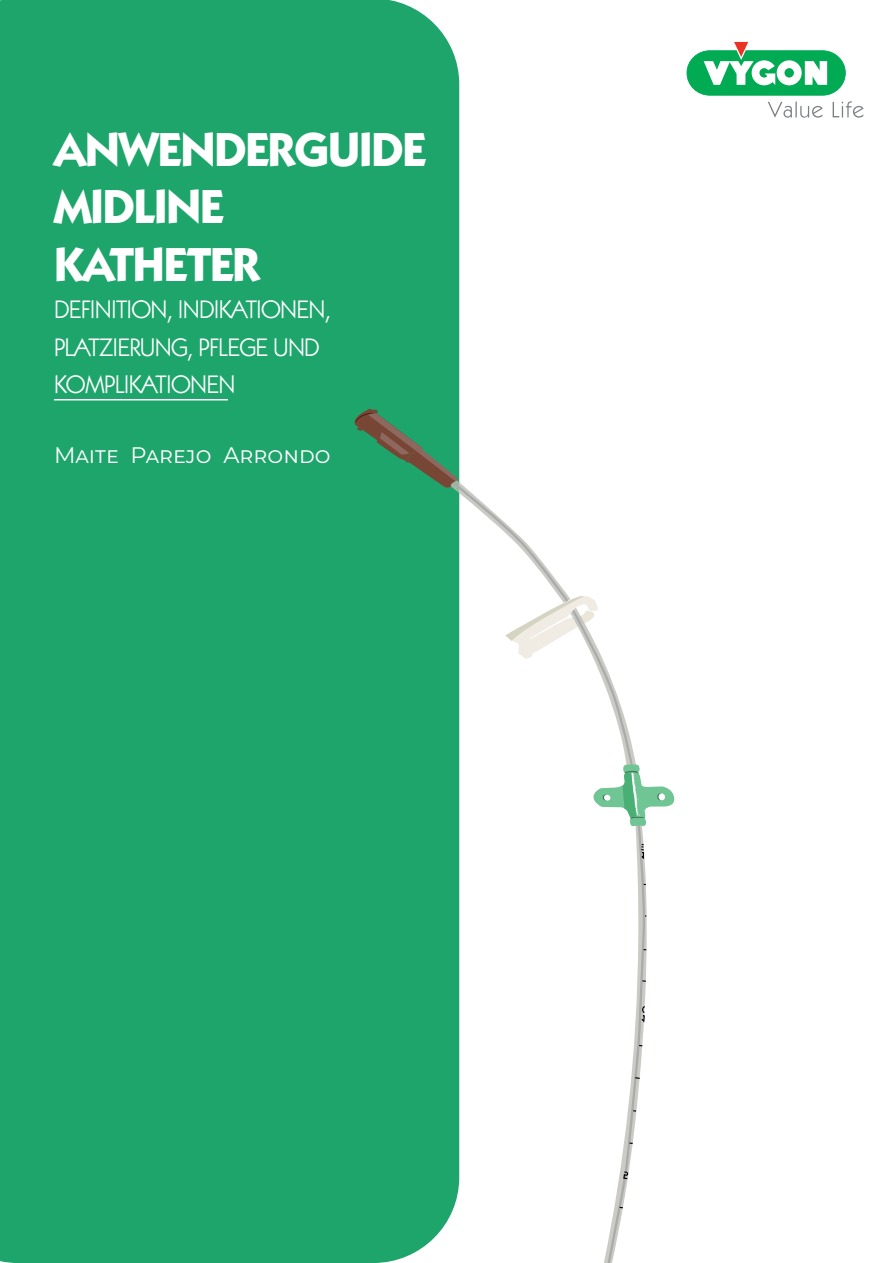
<style>
.page{position:relative;width:893px;height:1263px;background:#fff}
.page>*{position:absolute;margin:0;border:0;box-sizing:border-box;transform-origin:0 0}
.t1{font:700 48px/57.6px "ITC Kabel Std";letter-spacing:-.02em;color:#fff}
.t2{font:25.5px/37.5px "ITC Kabel Std";letter-spacing:-.03em;color:#fff}
.t3{font:22.5px "Montserrat";color:#fff}
</style>
<div class="page">
<div style="left:0;top:0;width:459px;height:1263px;background:#1da56b"></div>
<svg style="left:687px;top:41px;width:177px;height:77px"></svg>
<hr style="left:54px;top:399px;width:174px;height:1px;background:#fff">
<svg style="left:354px;top:409px;width:321px;height:854px"></svg>
<h1 class="t1" style="left:54px;top:120px;width:374px">ANWENDERGUIDE<br>MIDLINE<br>KATHETER</h1>
<p class="t2" style="left:54px;top:291px;width:279px">DEFINITION, INDIKATIONEN,<br>PLATZIERUNG, PFLEGE UND<br>KOMPLIKATIONEN</p>
<p class="t3" style="left:54px;top:439px;width:278px">MAITE PAREJO ARRONDO</p>
</div>
